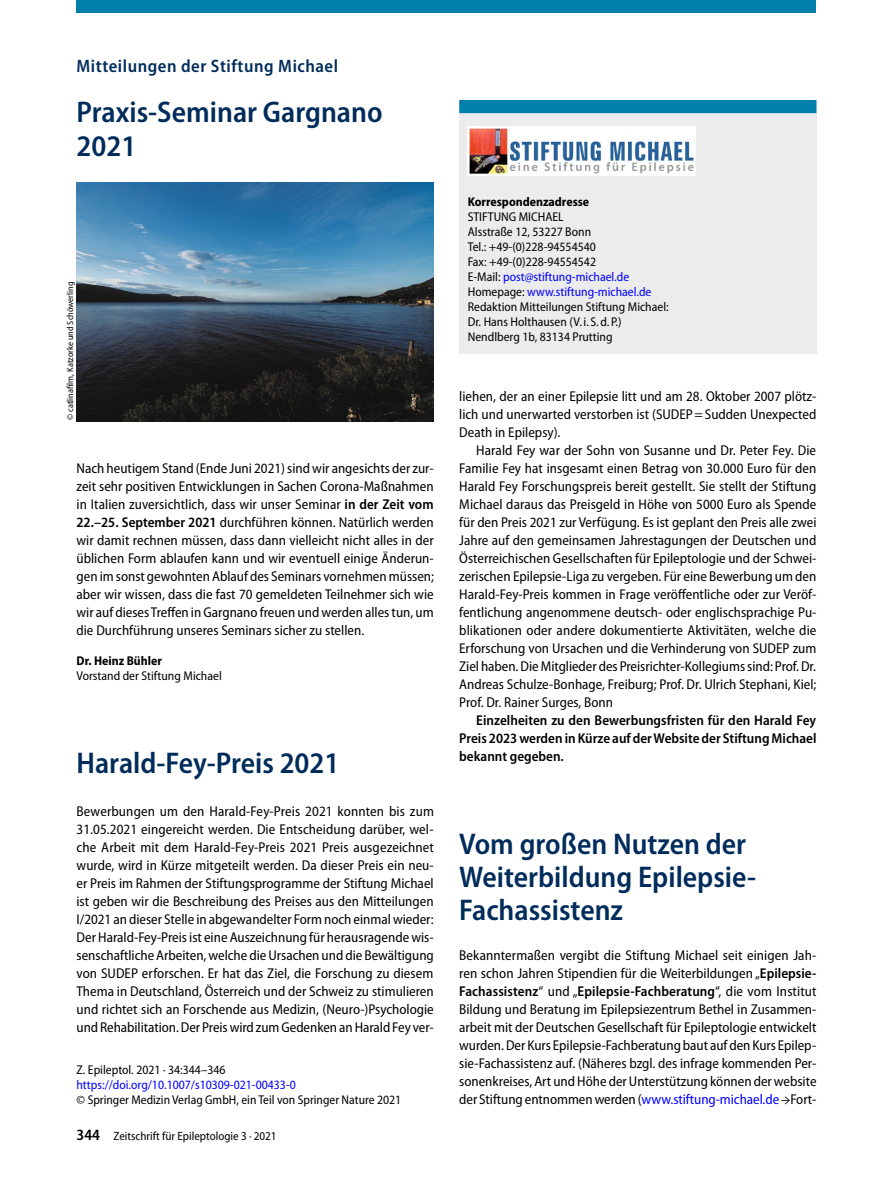
<style>
.page{position:relative;width:893px;height:1187px;background:#fff}
.page>*{position:absolute;margin:0;border:0;box-sizing:border-box;transform-origin:0 0}
.t1{font:600 semi-condensed 30px/33px "Myriad Pro";color:#002c5b}
.t2{font:600 semi-condensed 18px "Myriad Pro";letter-spacing:.03em;color:#002c5b}
.t3{font:semi-condensed 14.25px/18px "Myriad Pro";color:#000;text-align:justify}
.t4{font:600 semi-condensed 14.25px/18px "Myriad Pro";color:#000;text-align:justify}
.t5{font:semi-condensed 12.75px/15px "Myriad Pro";color:#000}
.t6{font:semi-condensed 12.75px "Myriad Pro";color:#00f}
.t7{font:700 semi-condensed 12.75px "Myriad Pro";color:#000}
.t8{font:semi-condensed 12px "Myriad Pro";color:#000}
.t9{font:semi-condensed 9px "Myriad Pro";color:#000}
.s1{font-weight:600}
.s2{font-weight:600;font-size:15.75px}
.s3{color:#00f}
.s4{font-family:"Minion Pro";font-stretch:normal}
</style>
<div class="page">
<div style="left:77px;top:0;width:739px;height:13px;background:#0080ab"></div>
<img style="left:77px;top:182px;width:357px;height:239px">
<div style="left:459px;top:100px;width:357px;height:253px;background:#ececec"></div>
<div style="left:459px;top:100px;width:357px;height:13px;background:#0080ab"></div>
<img style="left:468px;top:126px;width:227px;height:50px">
<p class="t2" style="left:77px;top:56px;width:263px">Mitteilungen der Stiftung Michael</p>
<h1 class="t1" style="left:77px;top:96px;width:308px">Praxis-Seminar Gargnano<br>2021</h1>
<p class="t9" style="left:65px;top:420px;width:139px;rotate:-90deg">© catlinafilm, Katzorke und Schöwerling</p>
<p class="t3" style="left:77px;top:460px;width:359px">Nach heutigem Stand (Ende Juni 2021) sind wir angesichts der zur&shy;zeit sehr positiven Entwicklungen in Sachen Corona-Maßnahmen in Italien zuversichtlich, dass wir unser Seminar <span class="s1">in der Zeit vom 22.–25. September 2021</span> durchführen können. Natürlich werden wir damit rechnen müssen, dass dann vielleicht nicht alles in der üblichen Form ablaufen kann und wir eventuell einige Änderun&shy;gen im sonst gewohnten Ablauf des Seminars vornehmen müssen; aber wir wissen, dass die fast 70 gemeldeten Teilnehmer sich wie wir auf dieses Treffen in Gargnano freuen und werden alles tun, um die Durchführung unseres Seminars sicher zu stellen.</p>
<p class="t7" style="left:77px;top:654px;width:87px">Dr. Heinz Bühler</p>
<p class="t5" style="left:77px;top:669px;width:147px">Vorstand der Stiftung Michael</p>
<h1 class="t1" style="left:77px;top:747px;width:264px">Harald-Fey-Preis 2021</h1>
<p class="t3" style="left:77px;top:802px;width:359px">Bewerbungen um den Harald-Fey-Preis 2021 konnten bis zum 31.05.2021 eingereicht werden. Die Entscheidung darüber, wel&shy;che Arbeit mit dem Harald-Fey-Preis 2021 Preis ausgezeichnet wurde, wird in Kürze mitgeteilt werden. Da dieser Preis ein neu&shy;er Preis im Rahmen der Stiftungsprogramme der Stiftung Michael ist geben wir die Beschreibung des Preises aus den Mitteilungen I/2021 an dieser Stelle in abgewandelter Form noch einmal wieder:<br>Der Harald-Fey-Preis ist eine Auszeichnung für herausragende wis&shy;senschaftliche Arbeiten, welche die Ursachen und die Bewältigung von SUDEP erforschen. Er hat das Ziel, die Forschung zu diesem Thema in Deutschland, Österreich und der Schweiz zu stimulieren und richtet sich an Forschende aus Medizin, (Neuro-)Psychologie und Rehabilitation. Der Preis wird zum Gedenken an Harald Fey ver-</p>
<p class="t5" style="left:77px;top:1062px;width:151px">Z. Epileptol. 2021 · 34:344–346</p>
<p class="t6" style="left:77px;top:1077px;width:221px">https://doi.org/10.1007/s10309-021-00433-0</p>
<p class="t5" style="left:77px;top:1092px;width:326px">© Springer Medizin Verlag GmbH, ein Teil von Springer Nature 2021</p>
<p class="t8" style="left:77px;top:1129px;width:202px"><span class="s2">344</span> Zeitschrift für Epileptologie 3 · 2021</p>
<p class="t7" style="left:468px;top:194px;width:123px">Korrespondenzadresse</p>
<p class="t5" style="left:468px;top:209px;width:203px">STIFTUNG MICHAEL<br>Alsstraße 12, 53227 Bonn<br>Tel.: +49-(0)228-94554540<br>Fax: +49-(0)228-94554542<br>E-Mail: <span class="s3">post@stiftung-michael.de<br></span>Homepage: <span class="s3">www.stiftung-michael.de<br></span>Redaktion Mitteilungen Stiftung Michael:<br>Dr. Hans Holthausen (V. i. S.d. P.)<br>Nendlberg 1b, 83134 Prutting</p>
<p class="t3" style="left:459px;top:388px;width:359px">liehen, der an einer Epilepsie litt und am 28. Oktober 2007 plötz&shy;lich und unerwarted verstorben ist (SUDEP=Sudden Unexpected Death in Epilepsy).</p>
<p class="t3" style="left:459px;top:442px;width:359px;text-indent:17px">Harald Fey war der Sohn von Susanne und Dr. Peter Fey. Die Familie Fey hat insgesamt einen Betrag von 30.000 Euro für den Harald Fey Forschungspreis bereit gestellt. Sie stellt der Stiftung Michael daraus das Preisgeld in Höhe von 5000 Euro als Spende für den Preis 2021 zur Verfügung. Es ist geplant den Preis alle zwei Jahre auf den gemeinsamen Jahrestagungen der Deutschen und Österreichischen Gesellschaften für Epileptologie und der Schwei&shy;zerischen Epilepsie-Liga zu vergeben. Für eine Bewerbung um den Harald-Fey-Preis kommen in Frage veröffentliche oder zur Veröf&shy;fentlichung angenommene deutsch- oder englischsprachige Pu&shy;blikationen oder andere dokumentierte Aktivitäten, welche die Erforschung von Ursachen und die Verhinderung von SUDEP zum Ziel haben. Die Mitglieder des Preisrichter-Kollegiums sind: Prof. Dr.<br>Andreas Schulze-Bonhage, Freiburg; Prof. Dr. Ulrich Stephani, Kiel; Prof. Dr. Rainer Surges, Bonn</p>
<p class="t4" style="left:459px;top:711px;width:359px;text-indent:17px">Einzelheiten zu den Bewerbungsfristen für den Harald Fey Preis 2023 werden in Kürze auf der Website der Stiftung Michael bekannt gegeben.</p>
<h1 class="t1" style="left:459px;top:828px;width:299px">Vom großen Nutzen der<br>Weiterbildung Epilepsie-<br>Fachassistenz</h1>
<p class="t3" style="left:459px;top:946px;width:359px">Bekanntermaßen vergibt die Stiftung Michael seit einigen Jah&shy;ren schon Jahren Stipendien für die Weiterbildungen „<span class="s1">Epilepsie-Fachassistenz</span>“ und „<span class="s1">Epilepsie-Fachberatung</span>“, die vom Institut Bildung und Beratung im Epilepsiezentrum Bethel in Zusammen&shy;arbeit mit der Deutschen Gesellschaft für Epileptologie entwickelt wurden. Der Kurs Epilepsie-Fachberatung baut auf den Kurs Epilep&shy;sie-Fachassistenz auf. (Näheres bzgl. des infrage kommenden Per&shy;sonenkreises, Art und Höhe der Unterstützung können der website der Stiftung entnommen werden (<span class="s3">www.stiftung-michael.de</span><span class="s4">→</span>Fort-</p>
</div>
